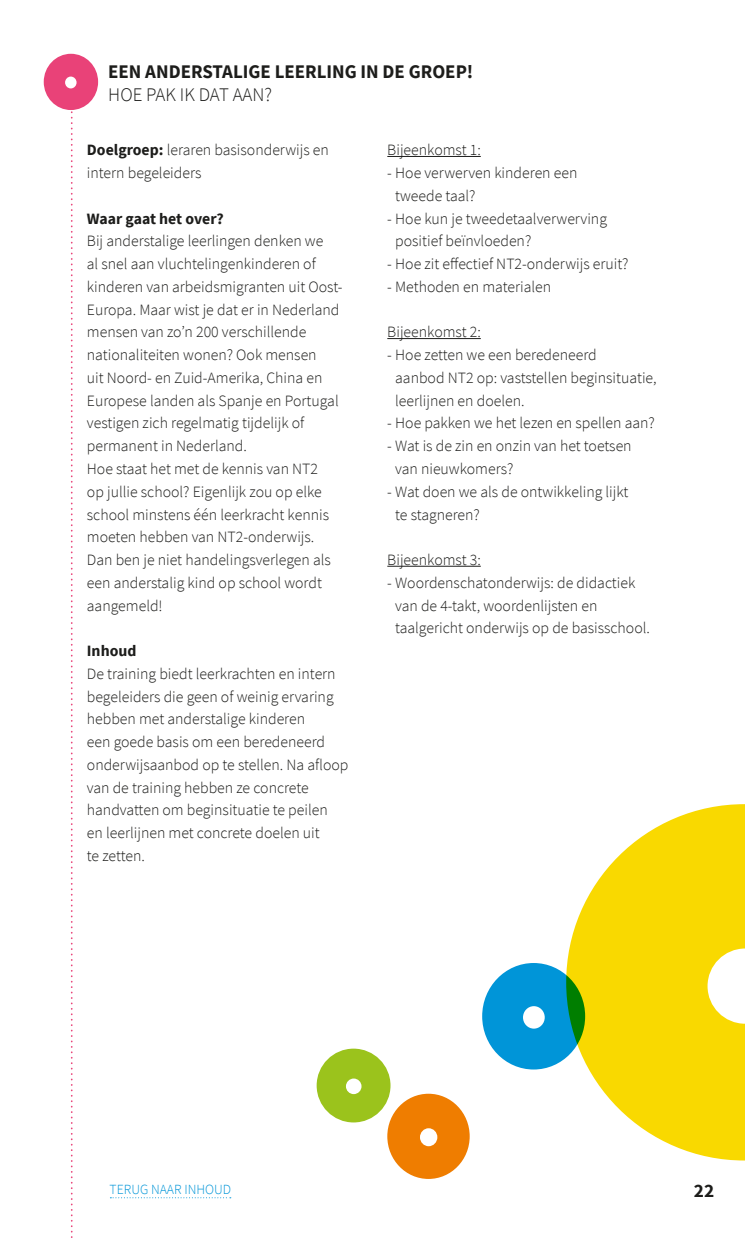
<style>
.page{position:relative;width:745px;height:1241px;background:#fff}
.page>*{position:absolute;margin:0;border:0;box-sizing:border-box;transform-origin:0 0}
.t1{font:700 19.25px/22.8px "Source Sans Pro";color:#1d1d1b}
.t2{font:300 15.75px/22.8px "Source Sans Pro";color:#1d1d1b}
.t3{font:300 14px "Source Sans Pro";color:#0095d8}
.s1{font-weight:300}
.s2{font-weight:700}
</style>
<div class="page">
<svg style="left:44px;top:54px;width:54px;height:1184px"></svg>
<hr style="left:387px;top:156px;width:93px;height:1px;background:#1d1d1b">
<hr style="left:387px;top:338px;width:93px;height:1px;background:#1d1d1b">
<hr style="left:387px;top:565px;width:93px;height:1px;background:#1d1d1b">
<svg style="left:482px;top:963px;width:84px;height:106px"></svg>
<svg style="left:316px;top:1048px;width:153px;height:130px"></svg>
<svg style="left:566px;top:804px;width:178px;height:356px;fill:#f9d900"></svg>
<svg style="left:110px;top:1197px;width:121px;height:1px"></svg>
<p class="t1" style="left:108px;top:60px;width:366px">EEN ANDERSTALIGE LEERLING IN DE GROEP!<br><span class="s1">HOE PAK IK DAT AAN?</span></p>
<p class="t2" style="left:87px;top:139px;width:243px"><span class="s2">Doelgroep:</span> leraren basisonderwijs en intern begeleiders</p>
<p class="t2" style="left:87px;top:207px;width:257px"><span class="s2">Waar gaat het over?<br></span>Bij anderstalige leerlingen denken we<br>al snel aan vluchtelingenkinderen of kinderen van arbeidsmigranten uit Oost-Europa. Maar wist je dat er in Nederland mensen van zo’n 200 verschillende nationaliteiten wonen? Ook mensen<br>uit Noord- en Zuid-Amerika, China en Europese landen als Spanje en Portugal vestigen zich regelmatig tijdelijk of permanent in Nederland.<br>Hoe staat het met de kennis van NT2<br>op jullie school? Eigenlijk zou op elke school minstens één leerkracht kennis moeten hebben van NT2-onderwijs.<br>Dan ben je niet handelingsverlegen als een anderstalig kind op school wordt aangemeld!</p>
<p class="t2" style="left:87px;top:639px;width:263px"><span class="s2">Inhoud<br></span>De training biedt leerkrachten en intern begeleiders die geen of weinig ervaring hebben met anderstalige kinderen<br>een goede basis om een beredeneerd onderwijsaanbod op te stellen. Na afloop van de training hebben ze concrete handvatten om beginsituatie te peilen<br>en leerlijnen met concrete doelen uit<br>te zetten.</p>
<p class="t2" style="left:387px;top:139px;width:95px">Bijeenkomst 1:</p>
<p class="t2" style="left:395px;top:161px;width:184px;text-indent:-8px">- Hoe verwerven kinderen een tweede taal?</p>
<p class="t2" style="left:395px;top:207px;width:213px;text-indent:-8px">- Hoe kun je tweedetaalverwerving positief beïnvloeden?</p>
<p class="t2" style="left:387px;top:252px;width:242px">- Hoe zit effectief NT2-onderwijs eruit?</p>
<p class="t2" style="left:387px;top:275px;width:165px">- Methoden en materialen</p>
<p class="t2" style="left:387px;top:321px;width:95px">Bijeenkomst 2:</p>
<p class="t2" style="left:395px;top:343px;width:263px;text-indent:-8px">- Hoe zetten we een beredeneerd<br>aanbod NT2 op: vaststellen beginsituatie, leerlijnen en doelen.</p>
<p class="t2" style="left:387px;top:412px;width:269px">- Hoe pakken we het lezen en spellen aan?</p>
<p class="t2" style="left:395px;top:434px;width:238px;text-indent:-8px">- Wat is de zin en onzin van het toetsen van nieuwkomers?</p>
<p class="t2" style="left:395px;top:480px;width:235px;text-indent:-8px">- Wat doen we als de ontwikkeling lijkt te stagneren?</p>
<p class="t2" style="left:387px;top:548px;width:95px">Bijeenkomst 3:</p>
<p class="t2" style="left:395px;top:571px;width:256px;text-indent:-8px">- Woordenschatonderwijs: de didactiek van de 4-takt, woordenlijsten en taalgericht onderwijs op de basisschool.</p>
<p class="t3" style="left:110px;top:1180px;width:123px">TERUG NAAR INHOUD</p>
<p class="t1" style="left:693px;top:1178px;width:22px">22</p>
</div>
